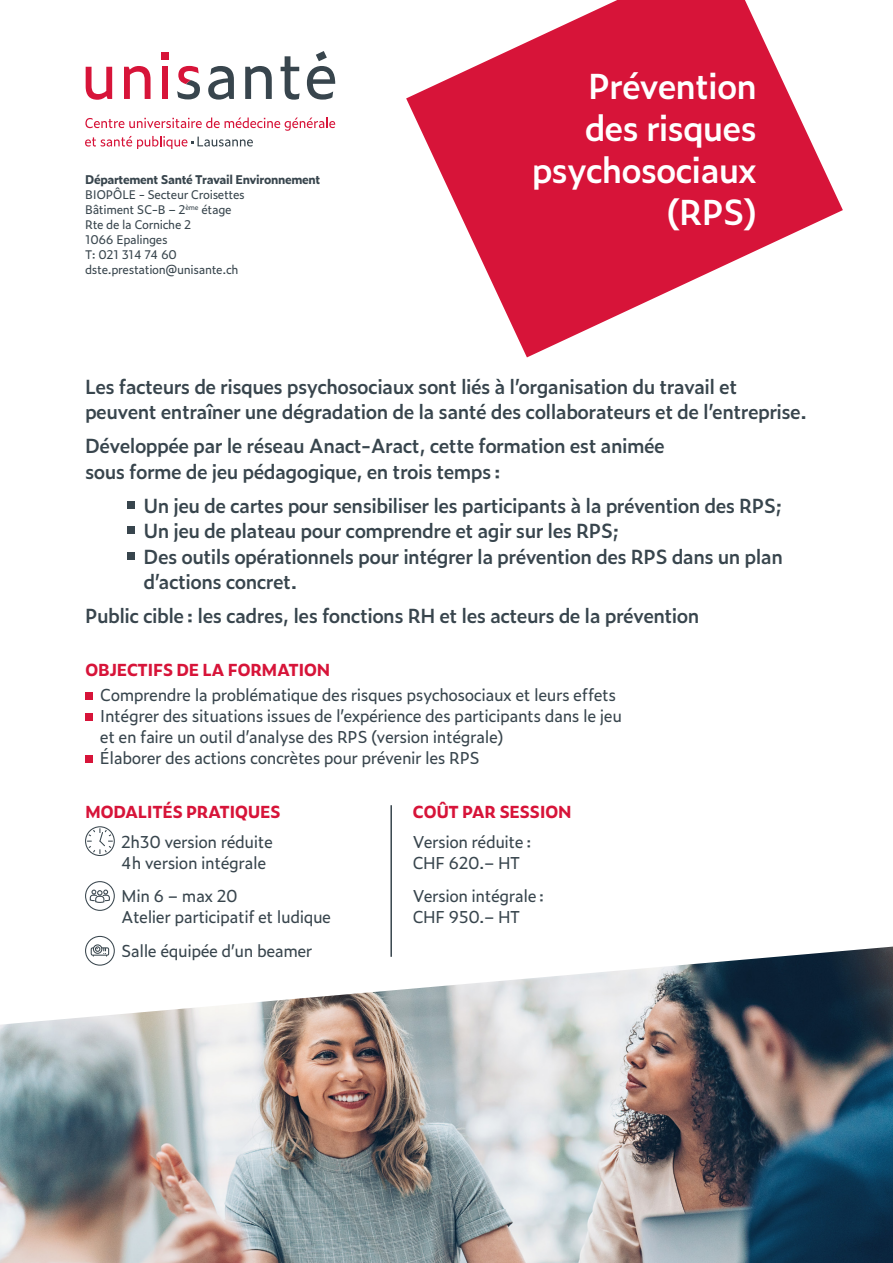
<style>
.page{position:relative;width:893px;height:1263px;background:#fff}
.page>*{position:absolute;margin:0;border:0;box-sizing:border-box;transform-origin:0 0}
.t1{font:600 34.5px/42px "Zeitung Pro";letter-spacing:-.03em;color:#fff;text-align:right}
.t2{font:600 19.5px/25.5px "Zeitung Pro";letter-spacing:-.03em;color:#38454d}
.t3{font:16.5px/21px "Zeitung Pro";letter-spacing:-.03em;color:#38454d}
.t4{font:700 16.5px "Zeitung Pro";letter-spacing:-.03em;color:#d71439}
.t5{font:12px/15px "Zeitung Pro";letter-spacing:-.03em;color:#38454d}
.t6{font:700 12px "Zeitung Pro";letter-spacing:-.03em;color:#38454d}
</style>
<div class="page">
<img style="left:0;top:946px;width:893px;height:317px">
<div style="left:161px;top:53px;width:7px;height:7px;background:#d71439"></div>
<svg style="left:86px;top:67px;width:26px;height:33px"></svg>
<svg style="left:124px;top:66px;width:27px;height:33px"></svg>
<div style="left:162px;top:67px;width:6px;height:32px;background:#d71439"></div>
<svg style="left:208px;top:66px;width:26px;height:34px"></svg>
<svg style="left:245px;top:66px;width:27px;height:33px"></svg>
<svg style="left:281px;top:56px;width:19px;height:44px"></svg>
<svg style="left:307px;top:51px;width:28px;height:49px"></svg>
<svg style="left:85px;top:117px;width:250px;height:32px"></svg>
<svg style="left:177px;top:66px;width:23px;height:33px"></svg>
<svg style="left:406px;top:0;width:437px;height:357px;fill:#d71439"></svg>
<div style="left:128px;top:501px;width:7px;height:7px;background:#38454d"></div>
<div style="left:128px;top:527px;width:7px;height:7px;background:#38454d"></div>
<div style="left:128px;top:552px;width:7px;height:7px;background:#38454d"></div>
<div style="left:85px;top:692px;width:7px;height:7px;background:#d71439"></div>
<div style="left:85px;top:713px;width:7px;height:7px;background:#d71439"></div>
<div style="left:85px;top:755px;width:7px;height:7px;background:#d71439"></div>
<hr style="left:390px;top:805px;width:2px;height:152px;background:#38454d">
<div style="left:85px;top:826px;width:30px;height:30px;border:1px solid #38454d;border-radius:50%"></div>
<svg style="left:88px;top:829px;width:24px;height:24px"></svg>
<div style="left:85px;top:881px;width:30px;height:30px;border:1px solid #38454d;border-radius:50%"></div>
<svg style="left:89px;top:889px;width:21px;height:14px"></svg>
<div style="left:85px;top:936px;width:30px;height:30px;border:1px solid #38454d;border-radius:50%"></div>
<div style="left:91px;top:947px;width:18px;height:9px;border:1px solid #38454d;border-radius:2px"></div>
<div style="left:93px;top:944px;width:9px;height:10px;border:1px solid #38454d;border-radius:50%"></div>
<svg style="left:93px;top:946px;width:14px;height:10px"></svg>
<p class="t6" style="left:85px;top:170px;width:237px">Département Santé Travail Environnement</p>
<p class="t5" style="left:85px;top:186px;width:161px">BIOPÔLE - Secteur Croisettes<br>Bâtiment SC-B – 2<sup>ème</sup> étage<br>Rte de la Corniche 2<br>1066 Epalinges<br>T: 021 314 74 60 dste.prestation@unisante.ch</p>
<h1 class="t1" style="left:532px;top:64px;width:227px">Prévention des risques psychosociaux (RPS)</h1>
<p class="t2" style="left:85px;top:373px;width:723px">Les facteurs de risques psychosociaux sont liés à l’organisation du travail et peuvent entraîner une dégradation de la santé des collaborateurs et de l’entreprise.</p>
<p class="t2" style="left:85px;top:432px;width:581px">Développée par le réseau Anact-Aract, cette formation est animée sous forme de jeu pédagogique, en trois temps :</p>
<p class="t2" style="left:144px;top:492px;width:641px">Un jeu de cartes pour sensibiliser les participants à la prévention des RPS; Un jeu de plateau pour comprendre et agir sur les RPS;<br>Des outils opérationnels pour intégrer la prévention des RPS dans un plan d’actions concret.</p>
<p class="t2" style="left:85px;top:602px;width:616px">Public cible : les cadres, les fonctions RH et les acteurs de la prévention</p>
<p class="t4" style="left:85px;top:657px;width:247px">OBJECTIFS DE LA FORMATION</p>
<p class="t3" style="left:100px;top:684px;width:524px">Comprendre la problématique des risques psychosociaux et leurs effets Intégrer des situations issues de l’expérience des participants dans le jeu et en faire un outil d’analyse des RPS (version intégrale)<br>Élaborer des actions concrètes pour prévenir les RPS</p>
<p class="t4" style="left:412px;top:799px;width:161px">COÛT PAR SESSION</p>
<p class="t3" style="left:412px;top:830px;width:121px">Version réduite :<br>CHF 620.– HT</p>
<p class="t3" style="left:412px;top:885px;width:133px">Version intégrale :<br>CHF 950.– HT</p>
<p class="t4" style="left:85px;top:799px;width:197px">MODALITÉS PRATIQUES</p>
<p class="t3" style="left:121px;top:830px;width:153px">2h30 version réduite<br>4h version intégrale</p>
<p class="t3" style="left:121px;top:885px;width:211px">Min 6 – max 20<br>Atelier participatif et ludique</p>
<p class="t3" style="left:121px;top:940px;width:193px">Salle équipée d’un beamer</p>
</div>
